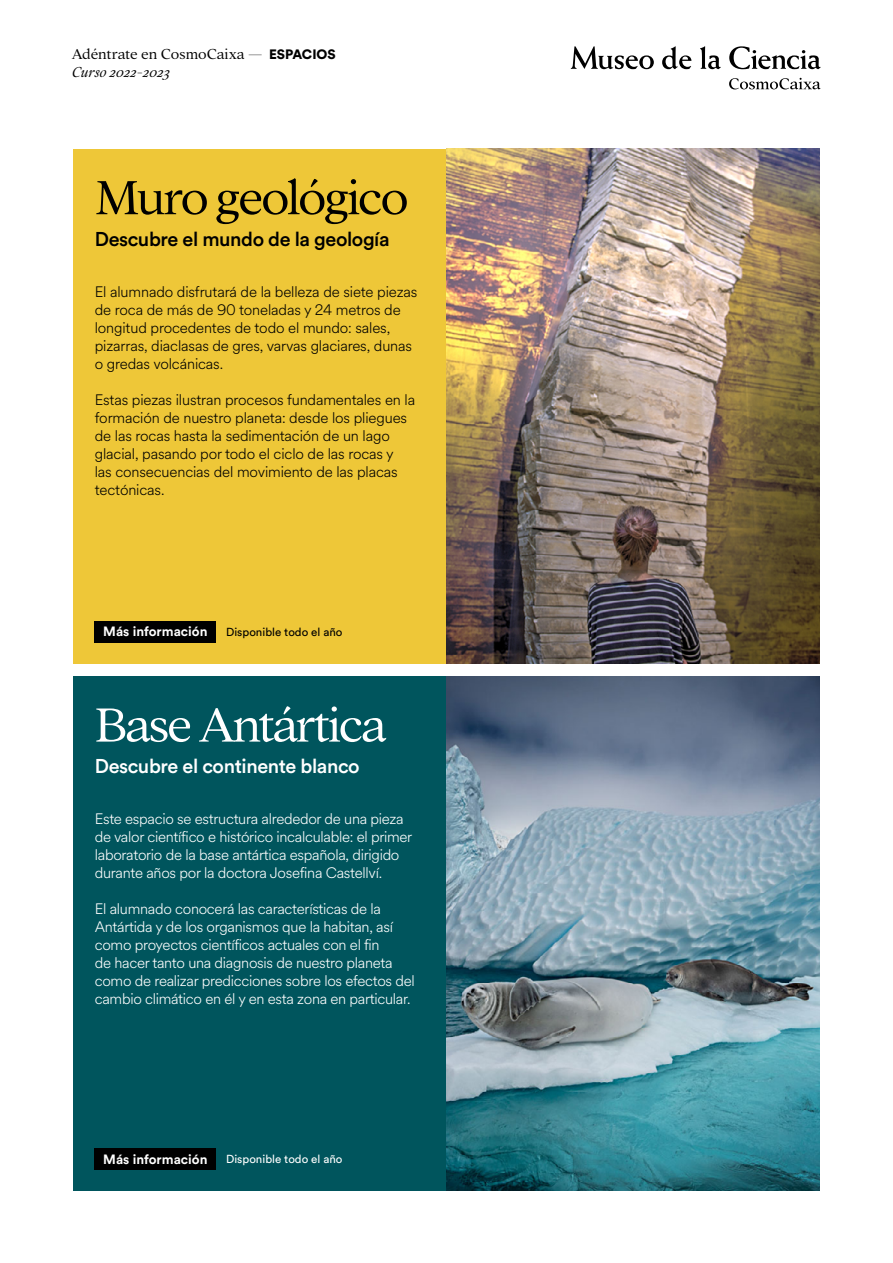
<style>
.page{position:relative;width:893px;height:1263px;background:#fff}
.page>*{position:absolute;margin:0;border:0;box-sizing:border-box;transform-origin:0 0}
.t1{font:300 52.5px "Addington CF";letter-spacing:-.05em;color:#fff}
.t2{font:300 52.5px "Addington CF";letter-spacing:-.055em;color:#000}
.t3{font:500 19.8px "Circular Std";letter-spacing:-.02em;color:#000}
.t4{font:500 19.8px "Circular Std";letter-spacing:-.02em;color:#fff}
.t5{font:300 15.75px/17.9px "Addington CF";letter-spacing:-.01em;color:#000}
.t6{font:300 15px/18px "Circular Spotify Text";letter-spacing:-.02em;color:#fff}
.t7{font:300 15px/18px "Circular Spotify Text";letter-spacing:-.01em;color:#000}
.t8{font:700 13.35px "Circular Std";color:#fff}
.t9{font:11.55px "Circular Std";color:#000}
.t10{font:11.55px "Circular Std";color:#fff}
.s1{font-family:"Circular Std";font-weight:900;font-size:13.5px}
.s2{font-style:italic}
</style>
<div class="page">
<div style="left:73px;top:149px;width:373px;height:514px;background:#eec738"></div>
<svg style="left:571px;top:46px;width:83px;height:23px"></svg>
<svg style="left:662px;top:46px;width:29px;height:23px"></svg>
<svg style="left:700px;top:46px;width:21px;height:23px"></svg>
<svg style="left:729px;top:46px;width:92px;height:23px"></svg>
<svg style="left:729px;top:78px;width:91px;height:11px"></svg>
<div style="left:73px;top:676px;width:373px;height:515px;background:#00555d"></div>
<img style="left:446px;top:149px;width:374px;height:514px">
<img style="left:446px;top:676px;width:374px;height:515px">
<div style="left:95px;top:621px;width:121px;height:21px;background:#000"></div>
<div style="left:95px;top:1148px;width:121px;height:21px;background:#000"></div>
<p class="t5" style="left:72px;top:45px;width:265px">Adéntrate en CosmoCaixa — <span class="s1">ESPACIOS<br></span><span class="s2">Curso 2022-2023</span></p>
<h1 class="t2" style="left:95px;top:167px;width:316px">Muro geológico</h1>
<h2 class="t3" style="left:95px;top:227px;width:296px">Descubre el mundo de la geología</h2>
<p class="t7" style="left:95px;top:283px;width:324px">El alumnado disfrutará de la belleza de siete piezas de roca de más de 90 toneladas y 24 metros de longitud procedentes de todo el mundo: sales, pizarras, diaclasas de gres, varvas glaciares, dunas o gredas volcánicas.</p>
<p class="t7" style="left:95px;top:391px;width:322px">Estas piezas ilustran procesos fundamentales en la formación de nuestro planeta: desde los pliegues de las rocas hasta la sedimentación de un lago glacial, pasando por todo el ciclo de las rocas y<br>las consecuencias del movimiento de las placas tectónicas.</p>
<p class="t8" style="left:103px;top:623px;width:106px">Más información</p>
<p class="t9" style="left:226px;top:625px;width:118px">Disponible todo el año</p>
<h1 class="t1" style="left:95px;top:695px;width:294px">Base Antártica</h1>
<h2 class="t4" style="left:95px;top:754px;width:266px">Descubre el continente blanco</h2>
<p class="t6" style="left:95px;top:810px;width:319px">Este espacio se estructura alrededor de una pieza de valor científico e histórico incalculable: el primer laboratorio de la base antártica española, dirigido durante años por la doctora Josefina Castellví.</p>
<p class="t6" style="left:95px;top:900px;width:322px">El alumnado conocerá las características de la Antártida y de los organismos que la habitan, así como proyectos científicos actuales con el fin<br>de hacer tanto una diagnosis de nuestro planeta como de realizar predicciones sobre los efectos del cambio climático en él y en esta zona en particular.</p>
<p class="t8" style="left:103px;top:1150px;width:106px">Más información</p>
<p class="t10" style="left:226px;top:1152px;width:118px">Disponible todo el año</p>
</div>
